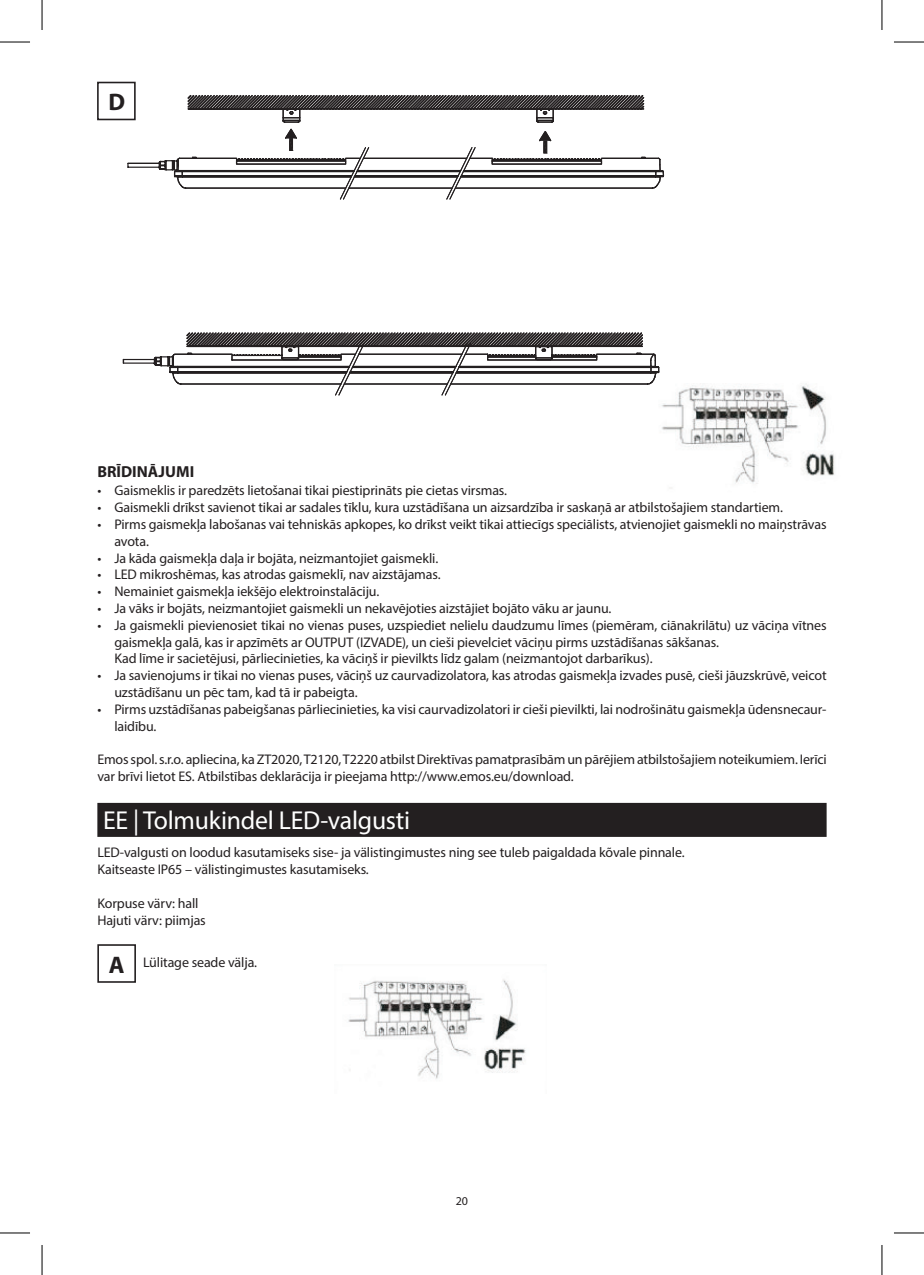
<style>
.page{position:relative;width:924px;height:1275px;background:#fff}
.page>*{position:absolute;margin:0;border:0;box-sizing:border-box;transform-origin:0 0}
.t1{font:26px "Myriad Pro";letter-spacing:-.01em;color:#fff}
.t2{font:700 24px "Myriad Pro";color:#231f20}
.t3{font:700 16px "Myriad Pro";color:#231f20}
.t4{font:14px/16.8px "Myriad Pro";letter-spacing:-.01em;color:#231f20}
.t5{font:12px "Myriad Pro";color:#231f20}
.s1{font-weight:700;font-size:24px}
</style>
<div class="page">
<img style="left:661px;top:383px;width:173px;height:106px">
<div style="left:97px;top:803px;width:729px;height:34px;background:#231f20"></div>
<div style="left:97px;top:944px;width:39px;height:38px;border:2px solid #231f20"></div>
<img style="left:348px;top:979px;width:178px;height:100px">
<svg style="left:122px;top:95px;width:542px;height:301px"></svg>
<div style="left:97px;top:82px;width:39px;height:38px;border:2px solid #231f20"></div>
<hr style="left:0;top:42px;width:30px;height:1px;background:#000">
<hr style="left:893px;top:42px;width:30px;height:1px;background:#000">
<hr style="left:0;top:1232px;width:30px;height:1px;background:#000">
<hr style="left:893px;top:1232px;width:30px;height:1px;background:#000">
<hr style="left:42px;top:0;width:1px;height:30px;background:#000">
<hr style="left:42px;top:1245px;width:1px;height:30px;background:#000">
<hr style="left:881px;top:0;width:1px;height:30px;background:#000">
<hr style="left:881px;top:1245px;width:1px;height:30px;background:#000">
<h2 class="t2" style="left:108px;top:86px;width:18px">D</h2>
<p class="t3" style="left:97px;top:461px;width:98px">BRĪDINĀJUMI</p>
<p class="t4" style="left:97px;top:482px;width:411px">• Gaismeklis ir paredzēts lietošanai tikai piestiprināts pie cietas virsmas.</p>
<p class="t4" style="left:97px;top:499px;width:686px">• Gaismekli drīkst savienot tikai ar sadales tīklu, kura uzstādīšana un aizsardzība ir saskaņā ar atbilstošajiem standartiem.</p>
<p class="t4" style="left:114px;top:515px;width:713px;text-indent:-17px">• Pirms gaismekļa labošanas vai tehniskās apkopes, ko drīkst veikt tikai attiecīgs speciālists, atvienojiet gaismekli no maiņstrāvas avota.</p>
<p class="t4" style="left:97px;top:549px;width:342px">• Ja kāda gaismekļa daļa ir bojāta, neizmantojiet gaismekli.</p>
<p class="t4" style="left:97px;top:566px;width:344px">• LED mikroshēmas, kas atrodas gaismeklī, nav aizstājamas.</p>
<p class="t4" style="left:97px;top:583px;width:283px">• Nemainiet gaismekļa iekšējo elektroinstalāciju.</p>
<p class="t4" style="left:97px;top:599px;width:515px">• Ja vāks ir bojāts, neizmantojiet gaismekli un nekavējoties aizstājiet bojāto vāku ar jaunu.</p>
<p class="t4" style="left:114px;top:616px;width:713px;text-indent:-17px">• Ja gaismekli pievienosiet tikai no vienas puses, uzspiediet nelielu daudzumu līmes (piemēram, ciānakrilātu) uz vāciņa vītnes gaismekļa galā, kas ir apzīmēts ar OUTPUT (IZVADE), un cieši pievelciet vāciņu pirms uzstādīšanas sākšanas.<br>Kad līme ir sacietējusi, pārliecinieties, ka vāciņš ir pievilkts līdz galam (neizmantojot darbarīkus).</p>
<p class="t4" style="left:114px;top:667px;width:713px;text-indent:-17px">• Ja savienojums ir tikai no vienas puses, vāciņš uz caurvadizolatora, kas atrodas gaismekļa izvades pusē, cieši jāuzskrūvē, veicot uzstādīšanu un pēc tam, kad tā ir pabeigta.</p>
<p class="t4" style="left:114px;top:700px;width:713px;text-indent:-17px">• Pirms uzstādīšanas pabeigšanas pārliecinieties, ka visi caurvadizolatori ir cieši pievilkti, lai nodrošinātu gaismekļa ūdensnecaur&shy;laidību.</p>
<p class="t4" style="left:97px;top:751px;width:730px">Emos spol. s.r.o. apliecina, ka ZT2020, T2120, T2220 atbilst Direktīvas pamatprasībām un pārējiem atbilstošajiem noteikumiem. Ierīci var brīvi lietot ES. Atbilstības deklarācija ir pieejama http://www.emos.eu/download.</p>
<h1 class="t1" style="left:103px;top:804px;width:308px">EE | Tolmukindel LED-valgusti</h1>
<p class="t4" style="left:97px;top:844px;width:588px">LED-valgusti on loodud kasutamiseks sise- ja välistingimustes ning see tuleb paigaldada kõvale pinnale.<br>Kaitseaste IP65 – välistingimustes kasutamiseks.</p>
<p class="t4" style="left:97px;top:894px;width:110px">Korpuse värv: hall<br>Hajuti värv: piimjas</p>
<p class="t4" style="left:109px;top:954px;width:150px"><span class="s1">A</span> Lülitage seade välja.</p>
<p class="t5" style="left:455px;top:1193px;width:14px">20</p>
</div>
